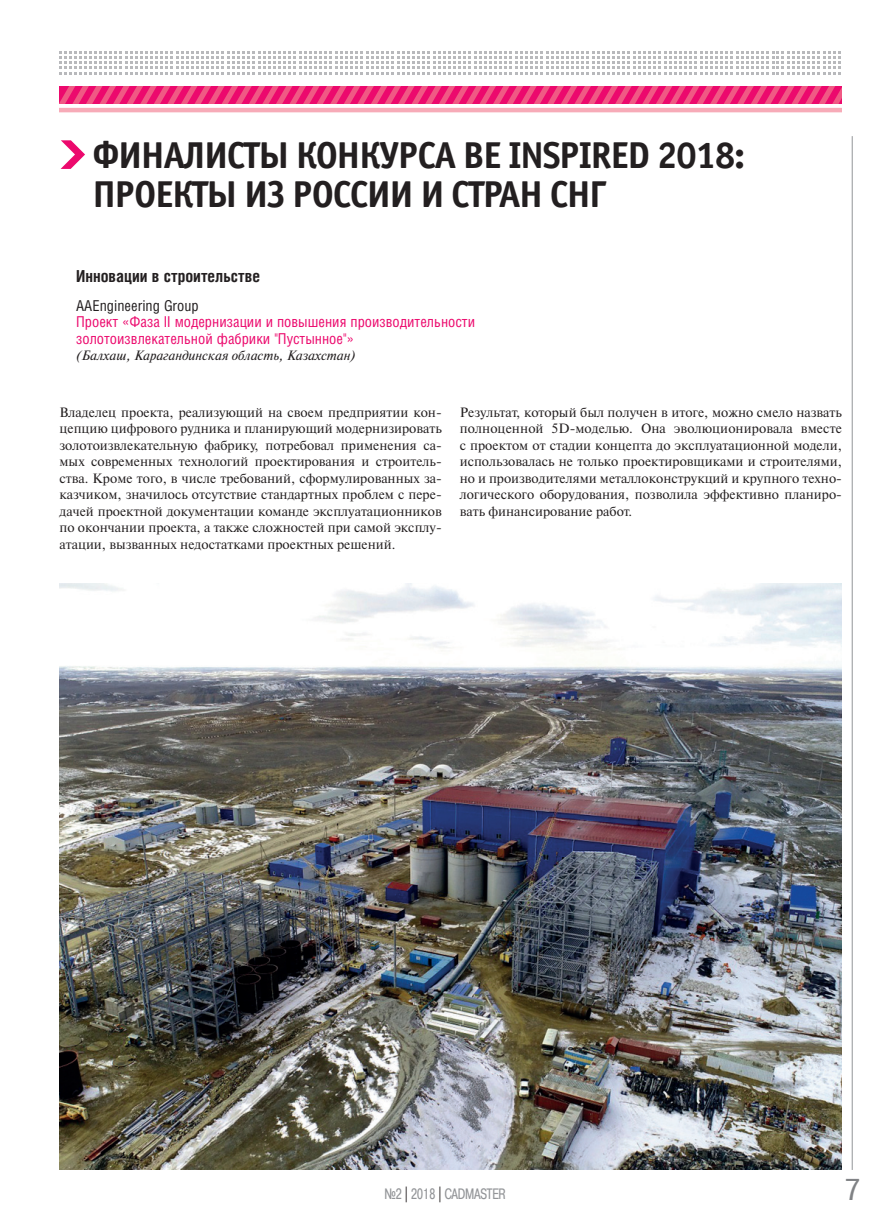
<style>
.page{position:relative;width:893px;height:1221px;background:#fff}
.page>*{position:absolute;margin:0;border:0;box-sizing:border-box;transform-origin:0 0}
.t1{font:700 37.5px/39px "Officina Sans C";letter-spacing:-.04em;color:#231f20}
.t2{font:30px "Pragmatica Cond C";color:#808285;scale:1.07 1}
.t3{font:700 16.5px "Helios Cond";color:#231f20}
.t4{font:15px/16.5px "Helios Cond";color:#ec096d}
.t5{font:15px "Pragmatica Cond C";color:#939598;scale:.9 1}
.t6{font:13.5px/16.5px "Newton C";color:#231f20;text-align:justify}
.t7{font:italic 13.5px "Newton C";color:#231f20}
.s1{color:#231f20}
</style>
<div class="page">
<hr style="left:852px;top:136px;width:1px;height:1033px;background:#939598">
<svg style="left:59px;top:86px;width:783px;height:18px;background:#ed2d77"></svg>
<hr style="left:59px;top:108px;width:783px;height:4px;background:#f7abb8">
<svg style="left:59px;top:51px;width:782px;height:23px"></svg>
<svg style="left:61px;top:140px;width:24px;height:29px"></svg>
<img style="left:60px;top:583px;width:782px;height:586px">
<p class="t1" style="left:92px;top:138px;width:654px">ФИНАЛИСТЫ КОНКУРСА BE INSPIRED 2018:<br>ПРОЕКТЫ ИЗ РОССИИ И СТРАН СНГ</p>
<p class="t3" style="left:76px;top:270px;width:185px">Инновации в строительстве</p>
<p class="t4" style="left:76px;top:299px;width:400px"><span class="s1">AAEngineering Group<br></span>Проект «Фаза II модернизации и повышения производительности золотоизвлекательной фабрики "Пустынное"»</p>
<p class="t7" style="left:76px;top:351px;width:281px">(Балхаш, Карагандинская область, Казахстан)</p>
<p class="t6" style="left:60px;top:405px;width:384px">Владелец проекта, реализующий на своем предприятии кон&shy;цепцию цифрового рудника и планирующий модернизировать золотоизвлекательную фабрику, потребовал применения са&shy;мых современных технологий проектирования и строитель&shy;ства. Кроме того, в числе требований, сформулированных за&shy;казчиком, значилось отсутствие стандартных проблем с пере&shy;дачей проектной документации команде эксплуатационников по окончании проекта, а также сложностей при самой эксплу&shy;атации, вызванных недостатками проектных решений.</p>
<p class="t6" style="left:460px;top:405px;width:384px">Результат, который был получен в итоге, можно смело назвать полноценной 5D-мо делью. Она эво лю ционировала вместе с проектом от стадии концепта до эксплуатационной модели, использовалась не только проектировщиками и строителями, но и производителями металлоконструкций и крупного техно&shy;логического оборудования, позволила эффективно планиро&shy;вать финансирование работ.</p>
<p class="t5" style="left:384px;top:1185px;width:136px">¹2 <span class="s1">|</span> 2018 <span class="s1">|</span> CADMASTER</p>
<p class="t2" style="left:846px;top:1172px;width:14px">7</p>
</div>
